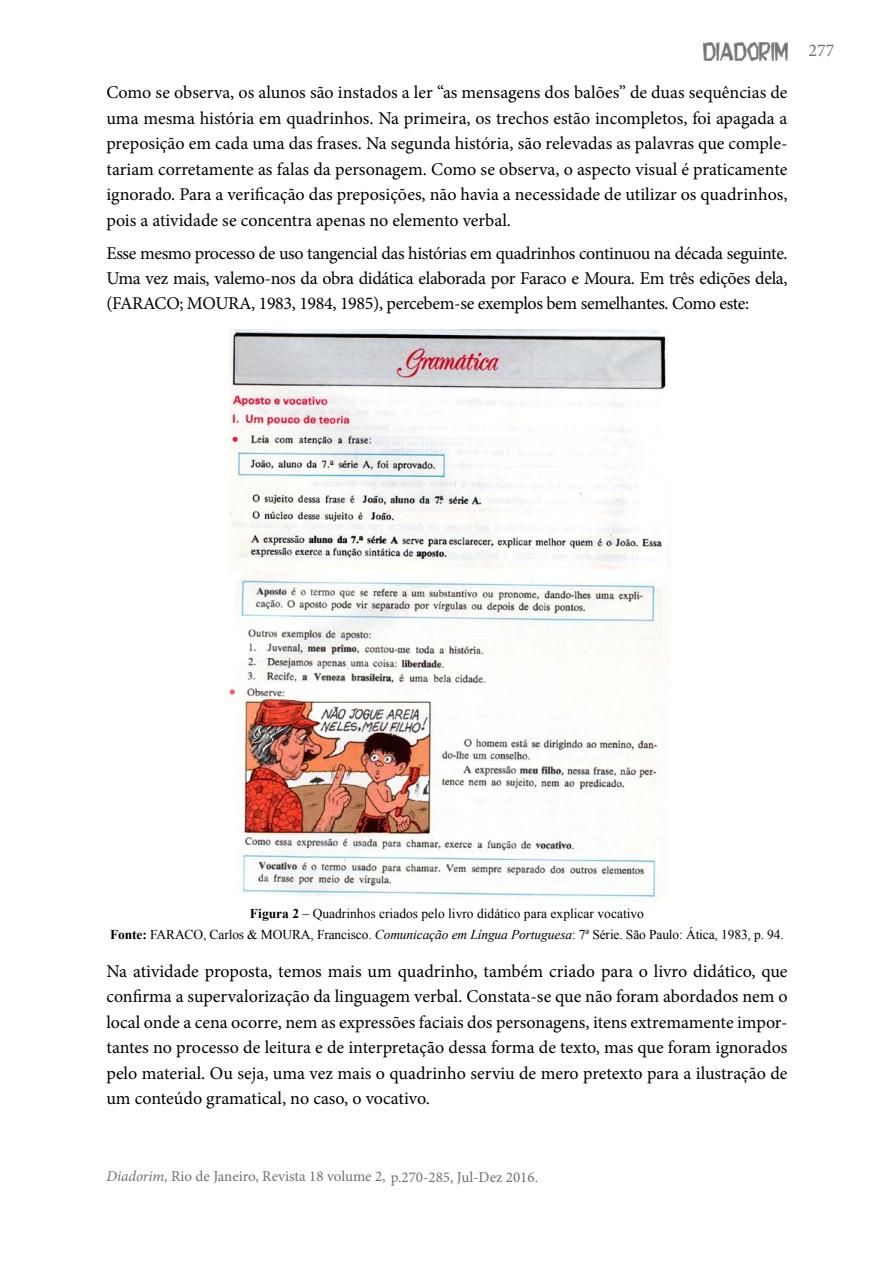
<style>
.page{position:relative;width:894px;height:1263px;background:#fff}
.page>*{position:absolute;margin:0;border:0;box-sizing:border-box;transform-origin:0 0}
.t1{font:18px/25.5px "Minion Pro";letter-spacing:-.005em;color:#000;text-align:justify}
.t2{font:18px "Minion Pro";color:#707070}
.t3{font:15px "Minion Pro";color:#707070}
.t4{font:13.5px/20.4px "Times New Roman";color:#000;text-align:center}
.s1{font-weight:700}
.s2{font-style:italic}
</style>
<div class="page">
<img style="left:703px;top:43px;width:84px;height:17px">
<img style="left:223px;top:330px;width:447px;height:570px">
<p class="t1" style="left:106px;top:80px;width:682px">Como se observa, os alunos são instados a ler “as mensagens dos balões” de duas sequências de uma mesma história em quadrinhos. Na primeira, os trechos estão incompletos, foi apagada a preposição em cada uma das frases. Na segunda história, são relevadas as palavras que comple&shy;tariam corretamente as falas da personagem. Como se observa, o aspecto visual é praticamente ignorado. Para a verificação das preposições, não havia a necessidade de utilizar os quadrinhos, pois a atividade se concentra apenas no elemento verbal.</p>
<p class="t1" style="left:106px;top:241px;width:682px;line-height:24.8px">Esse mesmo processo de uso tangencial das histórias em quadrinhos continuou na década seguinte.<br>Uma vez mais, valemo-nos da obra didática elaborada por Faraco e Moura. Em três edições dela, (FARACO; MOURA, 1983, 1984, 1985), percebem-se exemplos bem semelhantes. Como este:</p>
<p class="t2" style="left:808px;top:38px;width:27px">277</p>
<p class="t4" style="left:110px;top:903px;width:675px"><span class="s1">Figura 2</span> – Quadrinhos criados pelo livro didático para explicar vocativo<br><span class="s1">Fonte:</span> FARACO, Carlos &amp; MOURA, Francisco. <span class="s2">Comunicação em Língua Portuguesa</span>: 7ª Série. São Paulo: Ática, 1983, p. 94.</p>
<p class="t1" style="left:106px;top:958px;width:682px">Na atividade proposta, temos mais um quadrinho, também criado para o livro didático, que confirma a supervalorização da linguagem verbal. Constata-se que não foram abordados nem o local onde a cena ocorre, nem as expressões faciais dos personagens, itens extremamente impor&shy;tantes no processo de leitura e de interpretação dessa forma de texto, mas que foram ignorados pelo material. Ou seja, uma vez mais o quadrinho serviu de mero pretexto para a ilustração de um conteúdo gramatical, no caso, o vocativo.</p>
<p class="t3" style="left:106px;top:1166px;width:433px"><span class="s2">Diadorim</span>, Rio de Janeiro, Revista 18 volume 2, p.270-285, Jul-Dez 2016.</p>
</div>
